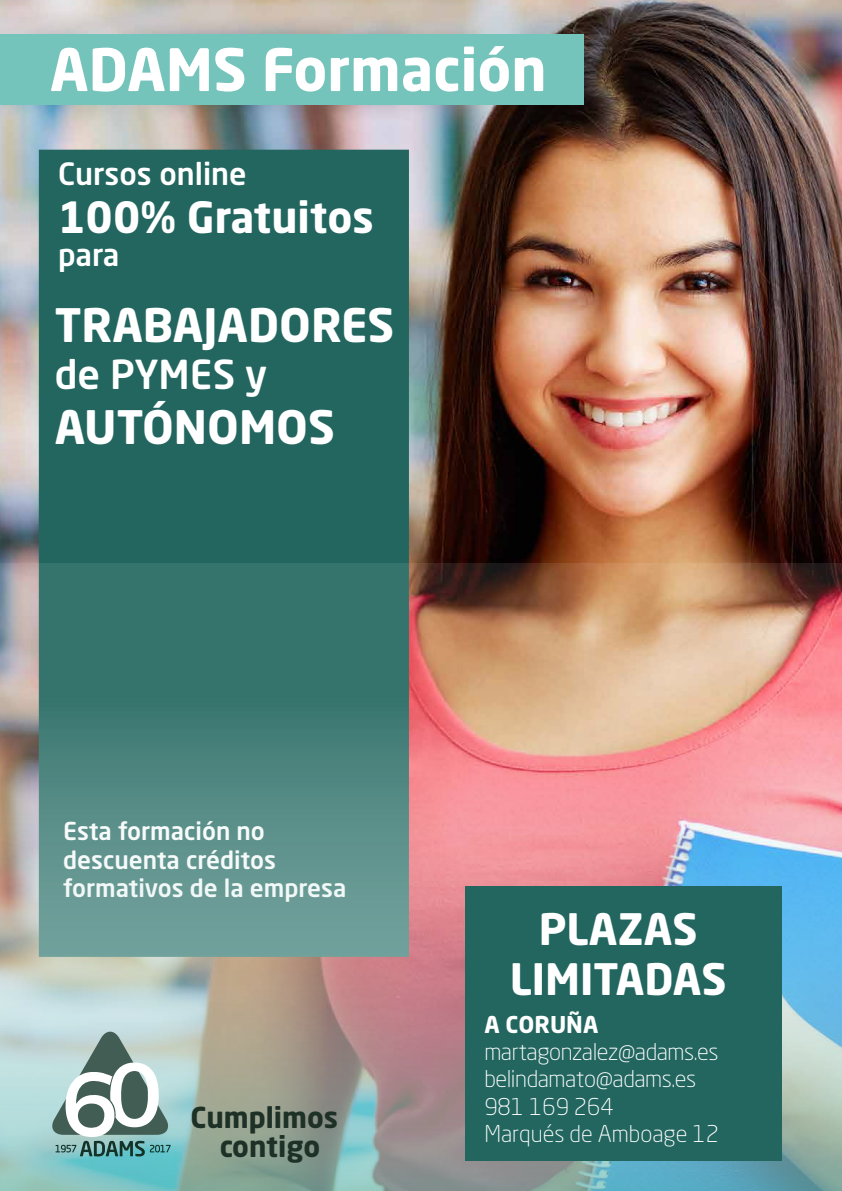
<style>
.page{position:relative;width:842px;height:1191px;background:#fff}
.page>*{position:absolute;margin:0;border:0;box-sizing:border-box;transform-origin:0 0}
.t1{font:700 57.7px "Neo Sans Std";color:#fff}
.t2{font:700 45.6px "Neo Sans Std";color:#fff}
.t3{font:700 42.8px/50px "Neo Sans Std";color:#fff;text-align:center}
.t4{font:700 42.6px "Neo Sans Std";color:#fff}
.t5{font:500 39.5px "Neo Sans Std";color:#fff}
.t6{font:500 30.4px "Neo Sans Std";color:#fff}
.t7{font:700 28.5px/28.4px "Neo Sans Std";color:#1e3127;text-align:center}
.t8{font:500 24.3px/28.4px "Neo Sans Std";color:#fff}
.t9{font:300 22.9px/27.5px "Neo Sans Std";letter-spacing:-.02em;color:#fff}
.t10{font:700 22.9px "Neo Sans Std";color:#fff}
</style>
<div class="page">
<img style="left:0;top:0;width:842px;height:563px">
<div style="left:0;top:34px;width:583px;height:71px;background:#74c4bb"></div>
<div style="left:39px;top:150px;width:370px;height:807px;background:#22665f"></div>
<img style="left:0;top:563px;width:842px;height:628px">
<svg style="left:52px;top:1031px;width:119px;height:125px"></svg>
<div style="left:465px;top:886px;width:316px;height:275px;background:#22665f"></div>
<h1 class="t1" style="left:50px;top:33px;width:498px">ADAMS Formación</h1>
<h3 class="t6" style="left:58px;top:155px;width:190px">Cursos online</h3>
<h3 class="t4" style="left:58px;top:190px;width:317px">100% Gratuitos</h3>
<h3 class="t6" style="left:58px;top:236px;width:63px">para</h3>
<h2 class="t2" style="left:55px;top:296px;width:341px">TRABAJADORES</h2>
<h3 class="t5" style="left:55px;top:350px;width:214px">de PYMES y</h3>
<h2 class="t2" style="left:55px;top:398px;width:282px">AUTÓNOMOS</h2>
<p class="t8" style="left:63px;top:816px;width:285px">Esta formación no descuenta créditos formativos de la empresa</p>
<p class="t7" style="left:191px;top:1102px;width:149px">Cumplimos contigo</p>
<h3 class="t3" style="left:510px;top:902px;width:219px">PLAZAS<br>LIMITADAS</h3>
<p class="t10" style="left:484px;top:1009px;width:115px">A CORUÑA</p>
<p class="t9" style="left:484px;top:1037px;width:236px">martagonzalez@adams.es belindamato@adams.es<br>981 169 264<br>Marqués de Amboage 12</p>
</div>
